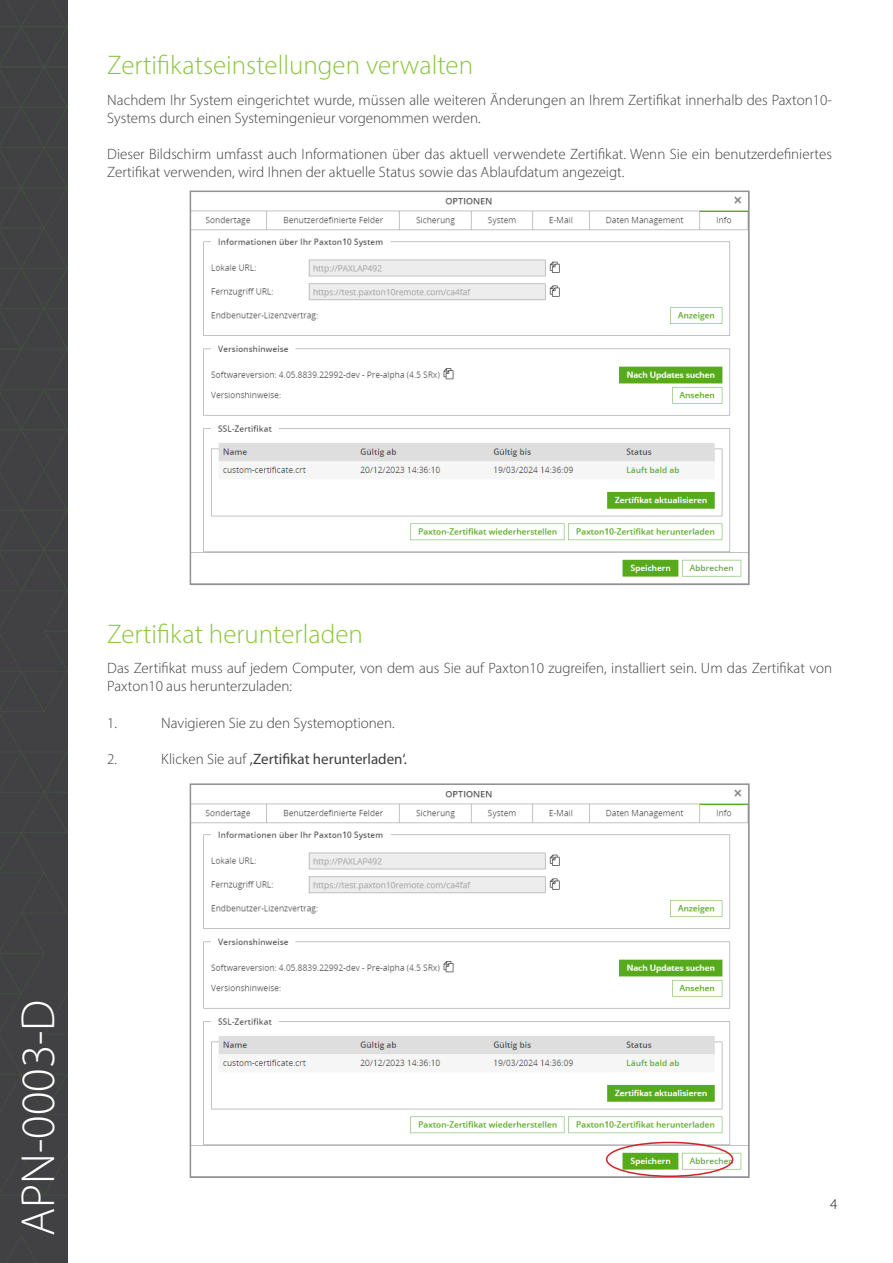
<style>
.page{position:relative;width:893px;height:1263px;background:#fff}
.page>*{position:absolute;margin:0;border:0;box-sizing:border-box;transform-origin:0 0}
.t1{font:300 48px "Myriad Pro";color:#fff}
.t2{font:300 27px "Myriad Pro";color:#8bc63e}
.t3{font:300 15px/18px "Myriad Pro";color:#3e3e3f}
.t4{font:15px "Myriad Pro";color:#3e3e3f}
.t5{font:300 15px "Myriad Pro";color:#231f20}
.s1{font-weight:300}
</style>
<div class="page">
<div style="left:0;top:0;width:67px;height:1263px;background:#414042"></div>
<svg style="left:6px;top:1235px;width:31px;height:28px"></svg>
<svg style="left:0;top:0;width:67px;height:1196px"></svg>
<img style="left:193px;top:196px;width:554px;height:381px">
<div style="left:190px;top:191px;width:560px;height:394px;border:2px solid #8f9194"></div>
<img style="left:193px;top:789px;width:554px;height:386px">
<div style="left:190px;top:783px;width:560px;height:395px;border:2px solid #8f9194"></div>
<div style="left:606px;top:1142px;width:127px;height:35px;border:2px solid #d1232a;border-radius:50%"></div>
<p class="t2" style="left:107px;top:49px;width:367px">Zertifikatseinstellungen verwalten</p>
<p class="t3" style="left:107px;top:91px;width:726px">Nachdem Ihr System eingerichtet wurde, müssen alle weiteren Änderungen an Ihrem Zertifikat innerhalb des Paxton10-<br>Systems durch einen Systemingenieur vorgenommen werden.</p>
<p class="t3" style="left:107px;top:145px;width:726px">Dieser Bildschirm umfasst auch Informationen über das aktuell verwendete Zertifikat. Wenn Sie ein benutzerdefiniertes<br>Zertifikat verwenden, wird Ihnen der aktuelle Status sowie das Ablaufdatum angezeigt.</p>
<p class="t2" style="left:107px;top:617px;width:257px">Zertifikat herunterladen</p>
<p class="t3" style="left:107px;top:659px;width:726px">Das Zertifikat muss auf jedem Computer, von dem aus Sie auf Paxton10 zugreifen, installiert sein. Um das Zertifikat von<br>Paxton10 aus herunterzuladen:</p>
<p class="t3" style="left:107px;top:713px;width:11px">1.</p>
<p class="t3" style="left:161px;top:713px;width:235px">Navigieren Sie zu den Systemoptionen.</p>
<p class="t3" style="left:107px;top:749px;width:11px">2.</p>
<p class="t4" style="left:161px;top:749px;width:247px"><span class="s1">Klicken Sie auf</span> ‚Zertifikat herunterladen‘.</p>
<h1 class="t1" style="left:9px;top:1236px;width:238px;rotate:-90deg">APN-0003-D</h1>
<p class="t5" style="left:830px;top:1195px;width:9px">4</p>
</div>
